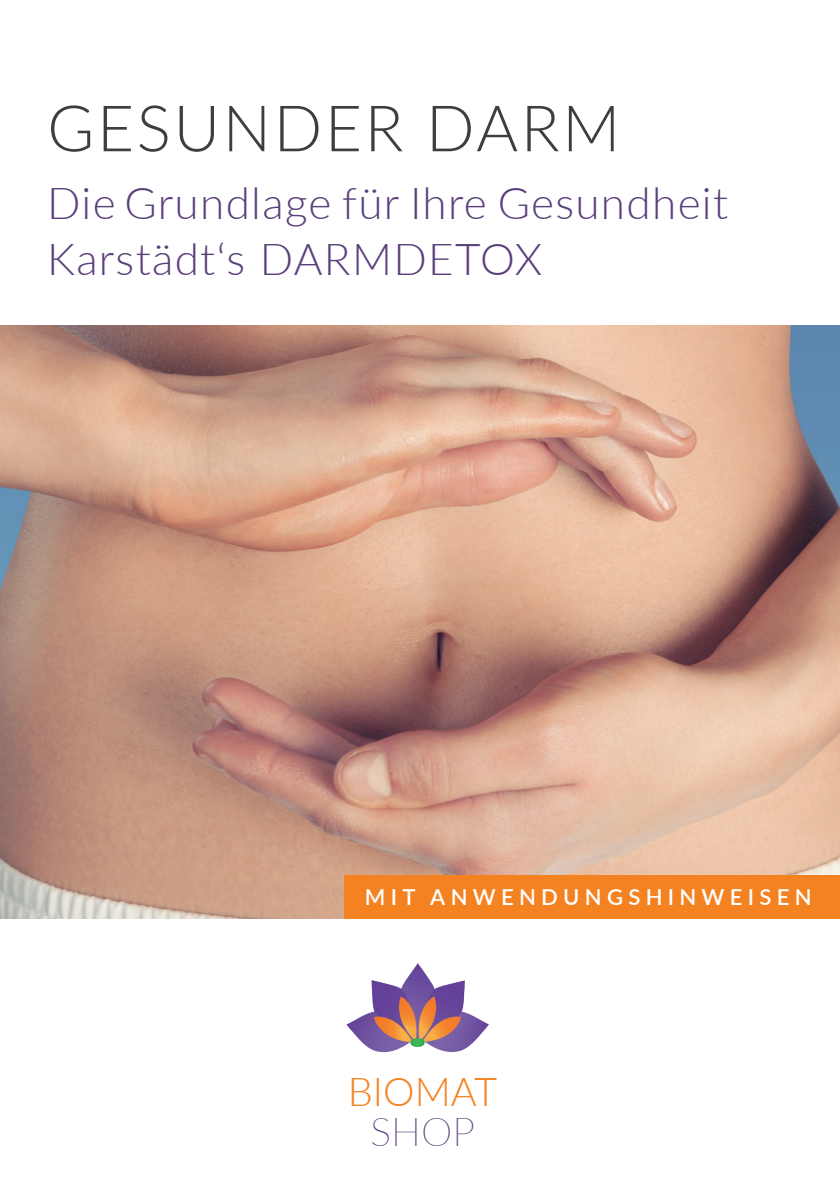
<style>
.page{position:relative;width:840px;height:1191px;background:#fff}
.page>*{position:absolute;margin:0;border:0;box-sizing:border-box;transform-origin:0 0}
.t1{font:300 64px "Lato";letter-spacing:.04em;color:#3e3e3f}
.t2{font:300 44px/56px "Lato";letter-spacing:.03em;color:#5a407b}
.t3{font:300 39.8px "Lato";color:#f58220}
.t4{font:100 39.8px "Lato";color:#5a407b}
.t5{font:600 22px "Lato";letter-spacing:.24em;color:#fff}
</style>
<div class="page">
<img style="left:0;top:325px;width:839px;height:593px">
<img style="left:346px;top:963px;width:143px;height:90px">
<div style="left:344px;top:875px;width:495px;height:43px;background:#f58220"></div>
<h1 class="t1" style="left:47px;top:84px;width:574px">GESUNDER DARM</h1>
<p class="t2" style="left:47px;top:173px;width:682px">Die Grundlage für Ihre Gesundheit<br>Karstädt‘s DARMDETOX</p>
<p class="t5" style="left:365px;top:881px;width:448px">MIT ANWENDUNGSHINWEISEN</p>
<p class="t3" style="left:347px;top:1064px;width:151px">BIOMAT</p>
<p class="t4" style="left:370px;top:1104px;width:106px">SHOP</p>
</div>
